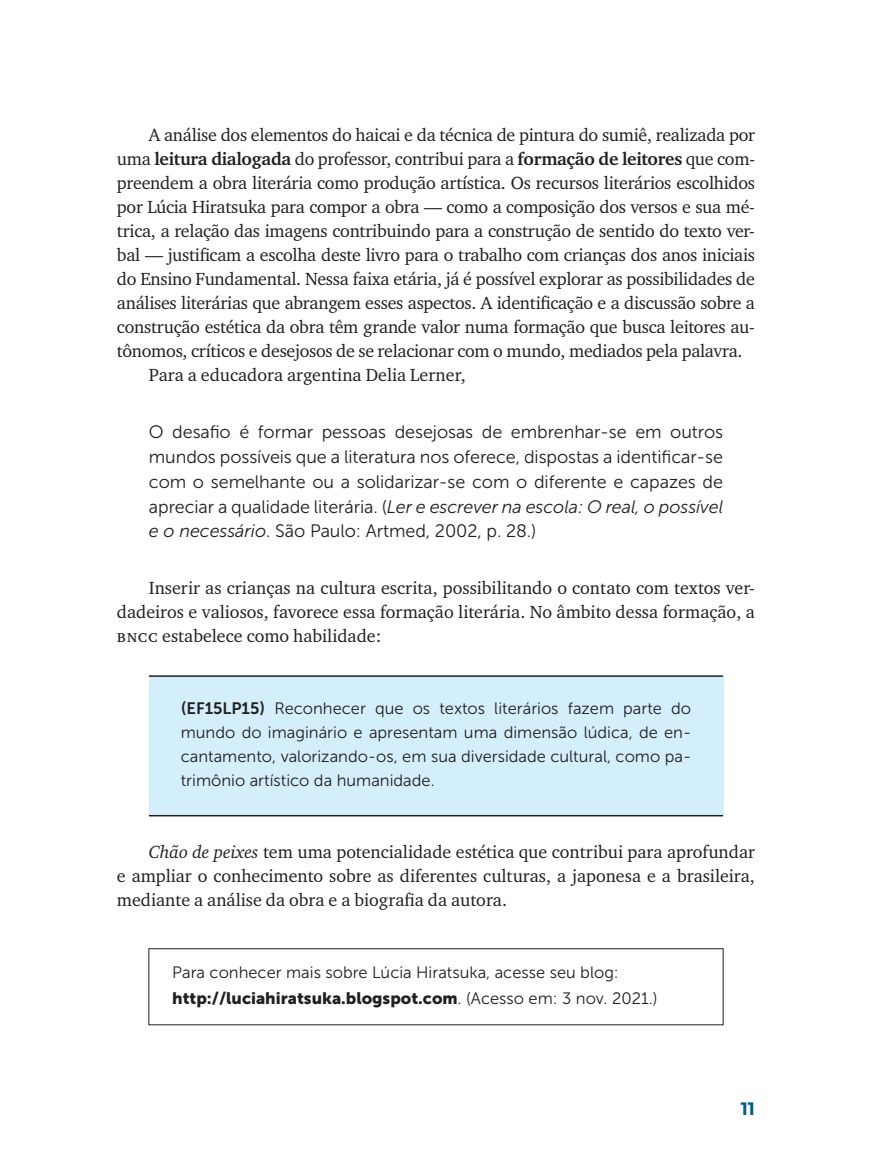
<style>
.page{position:relative;width:872px;height:1170px;background:#fff}
.page>*{position:absolute;margin:0;border:0;box-sizing:border-box;transform-origin:0 0}
.t1{font:18px/24px "Charter ITC Std";letter-spacing:-.015em;color:#231f20;text-align:justify}
.t2{font:18px/24.8px "Museo Sans 300";letter-spacing:-.005em;color:#231f20;text-align:justify}
.t3{font:700 18px "Montserrat";color:#005c8e}
.t4{font:16.5px/24px "Museo Sans 300";color:#231f20;text-align:justify}
.t5{font:16.5px "Museo Sans 900";color:#231f20}
.s1{font-weight:700}
.s2{font-style:italic}
.s3{font-family:"Museo Sans 700"}
.s4{font-family:"Museo Sans 300"}
</style>
<div class="page">
<div style="left:149px;top:676px;width:574px;height:139px;background:#d4effc"></div>
<hr style="left:149px;top:814px;width:574px;height:2px;background:#231f20">
<hr style="left:149px;top:675px;width:574px;height:1px;background:#231f20">
<div style="left:149px;top:948px;width:574px;height:76px;border:1px solid #231f20"></div>
<p class="t1" style="left:149px;top:122px;width:607px">A análise dos elementos do haicai e da técnica de pintura do sumiê, realizada por</p>
<p class="t1" style="left:117px;top:146px;width:639px">uma <span class="s1">leitura dialogada</span> do professor, contribui para a <span class="s1">formação de leitores</span> que com-</p>
<p class="t1" style="left:117px;top:170px;width:639px">preendem a obra literária como produção artística. Os recursos literários escolhidos</p>
<p class="t1" style="left:117px;top:194px;width:639px">por Lúcia Hiratsuka para compor a obra — como a composição dos versos e sua mé-</p>
<p class="t1" style="left:117px;top:218px;width:639px">trica, a relação das imagens contribuindo para a construção de sentido do texto ver-</p>
<p class="t1" style="left:117px;top:242px;width:639px">bal — justificam a escolha deste livro para o trabalho com crianças dos anos iniciais</p>
<p class="t1" style="left:117px;top:266px;width:639px">do Ensino Fundamental. Nessa faixa etária, já é possível explorar as possibilidades de</p>
<p class="t1" style="left:117px;top:290px;width:639px">análises literárias que abrangem esses aspectos. A identificação e a discussão sobre a</p>
<p class="t1" style="left:117px;top:314px;width:639px">construção estética da obra têm grande valor numa formação que busca leitores au-</p>
<p class="t1" style="left:117px;top:338px;width:627px">tônomos, críticos e desejosos de se relacionar com o mundo, mediados pela palavra.</p>
<p class="t1" style="left:149px;top:362px;width:318px">Para a educadora argentina Delia Lerner,</p>
<p class="t2" style="left:149px;top:420px;width:576px">O desafio é formar pessoas desejosas de embrenhar-se em outros mundos possíveis que a literatura nos oferece, dispostas a identificar-se com o semelhante ou a solidarizar-se com o diferente e capazes de apreciar a qualidade literária. (<span class="s2">Ler e escrever na escola: O real, o possível e o necessário</span>. São Paulo: Artmed, 2002, p. 28.)</p>
<p class="t1" style="left:117px;top:575px;width:639px;text-indent:32px">Inserir as crianças na cultura escrita, possibilitando o contato com textos ver&shy;dadeiros e valiosos, favorece essa formação literária. No âmbito dessa formação, a bncc estabelece como habilidade:</p>
<p class="t4" style="left:181px;top:696px;width:512px"><span class="s3">(EF15LP15)</span> Reconhecer que os textos literários fazem parte do mundo do imaginário e apresentam uma dimensão lúdica, de en&shy;cantamento, valorizando-os, em sua diversidade cultural, como pa&shy;trimônio artístico da humanidade.</p>
<p class="t1" style="left:117px;top:839px;width:639px;text-indent:32px"><span class="s2">Chão de peixes</span> tem uma potencialidade estética que contribui para aprofundar e ampliar o conhecimento sobre as diferentes culturas, a japonesa e a brasileira, mediante a análise da obra e a biografia da autora.</p>
<p class="t4" style="left:172px;top:960px;width:448px">Para conhecer mais sobre Lúcia Hiratsuka, acesse seu blog:</p>
<p class="t5" style="left:172px;top:988px;width:487px">http://luciahiratsuka.blogspot.com<span class="s4">. (Acesso em: 3 nov. 2021.)</span></p>
<p class="t3" style="left:741px;top:1095px;width:16px">11</p>
</div>
